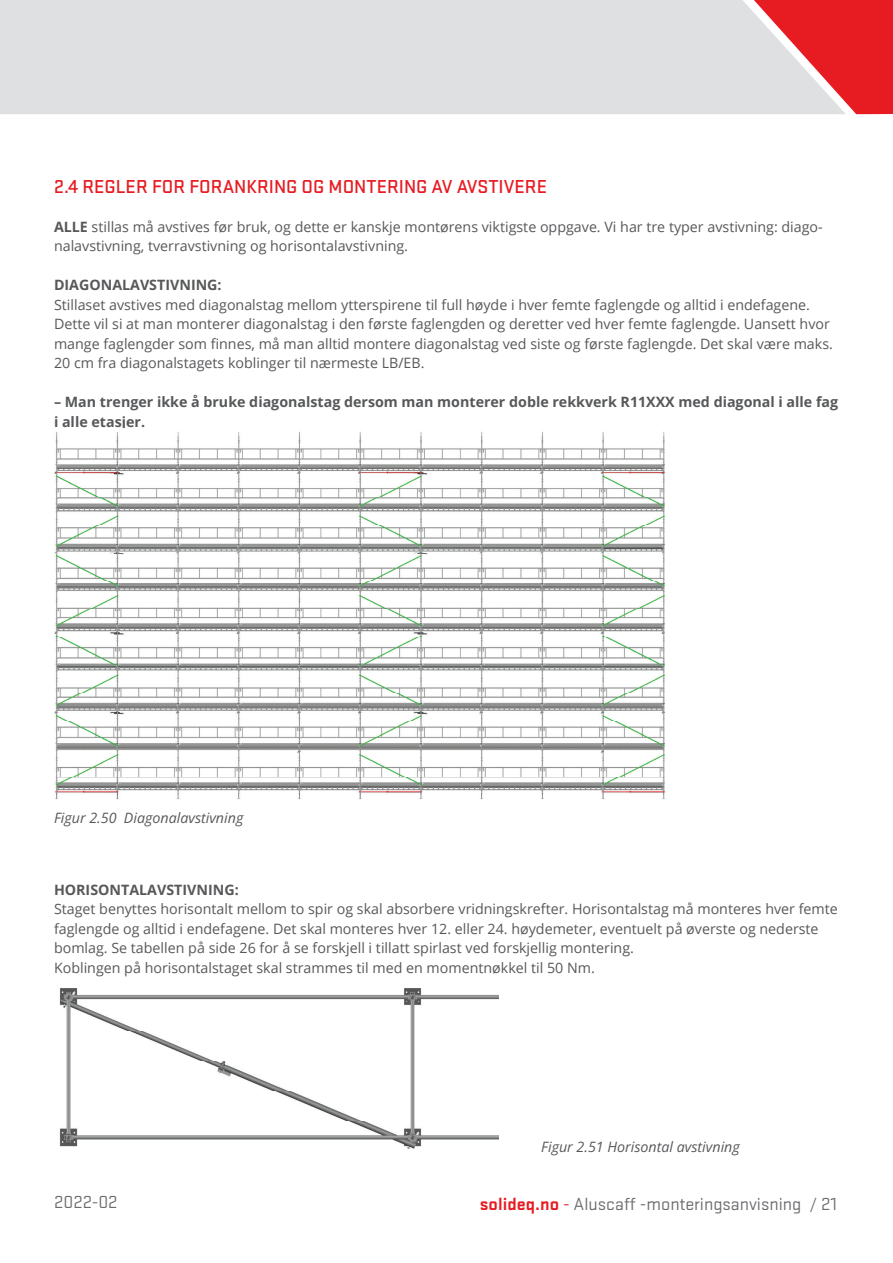
<style>
.page{position:relative;width:893px;height:1263px;background:#fff}
.page>*{position:absolute;margin:0;border:0;box-sizing:border-box;transform-origin:0 0}
.t1{font:500 19.5px "Stratum No 1";color:#e71b22}
.t2{font:18.15px "Stratum No 1";color:#6c6d70}
.t3{font:14.25px/19.5px "Open Sans";color:#57585a}
.t4{font:700 14.25px/19.5px "Open Sans";color:#57585a}
.t5{font:italic 14.25px "Open Sans";color:#57585a}
.s1{font-weight:700}
.s2{font-weight:700;color:#e71b22}
.s3{color:#e71b22}
</style>
<div class="page">
<svg style="left:0;top:0;width:1px;height:114px"></svg>
<div style="left:1px;top:0;width:737px;height:114px;background:#dfe0e2"></div>
<svg style="left:738px;top:0;width:155px;height:114px;background:#e57277"></svg>
<img style="left:54px;top:432px;width:611px;height:367px">
<img style="left:59px;top:988px;width:439px;height:161px">
<h1 class="t1" style="left:54px;top:175px;width:495px">2.4 REGLER FOR FORANKRING OG MONTERING AV AVSTIVERE</h1>
<p class="t3" style="left:54px;top:216px;width:770px"><span class="s1">ALLE</span> stillas må avstives før bruk, og dette er kanskje montørens viktigste oppgave. Vi har tre typer avstivning: diago&shy;nalavstivning, tverravstivning og horisontalavstivning.</p>
<p class="t4" style="left:54px;top:275px;width:169px">DIAGONALAVSTIVNING:</p>
<p class="t3" style="left:54px;top:294px;width:780px">Stillaset avstives med diagonalstag mellom ytterspirene til full høyde i hver femte faglengde og alltid i endefagene.<br>Dette vil si at man monterer diagonalstag i den første faglengden og deretter ved hver femte faglengde. Uansett hvor mange faglengder som finnes, må man alltid montere diagonalstag ved siste og første faglengde. Det skal være maks.<br>20 cm fra diagonalstagets koblinger til nærmeste LB/EB.</p>
<p class="t4" style="left:54px;top:392px;width:786px">– Man trenger ikke å bruke diagonalstag dersom man monterer doble rekkverk R11XXX med diagonal i alle fag i alle etasjer.</p>
<p class="t5" style="left:54px;top:808px;width:191px">Figur 2.50 Diagonalavstivning</p>
<p class="t4" style="left:54px;top:879px;width:186px">HORISONTALAVSTIVNING:</p>
<p class="t3" style="left:54px;top:899px;width:785px">Staget benyttes horisontalt mellom to spir og skal absorbere vridningskrefter. Horisontalstag må monteres hver femte faglengde og alltid i endefagene. Det skal monteres hver 12. eller 24. høydemeter, eventuelt på øverste og nederste bomlag. Se tabellen på side 26 for å se forskjell i tillatt spirlast ved forskjellig montering.<br>Koblingen på horisontalstaget skal strammes til med en momentnøkkel til 50 Nm.</p>
<p class="t5" style="left:541px;top:1136px;width:200px">Figur 2.51 Horisontal avstivning</p>
<p class="t2" style="left:54px;top:1192px;width:65px">2022-02</p>
<p class="t2" style="left:480px;top:1193px;width:358px"><span class="s2">solideq.no</span> <span class="s3">-</span> Aluscaff -monteringsanvisning / 21</p>
</div>
